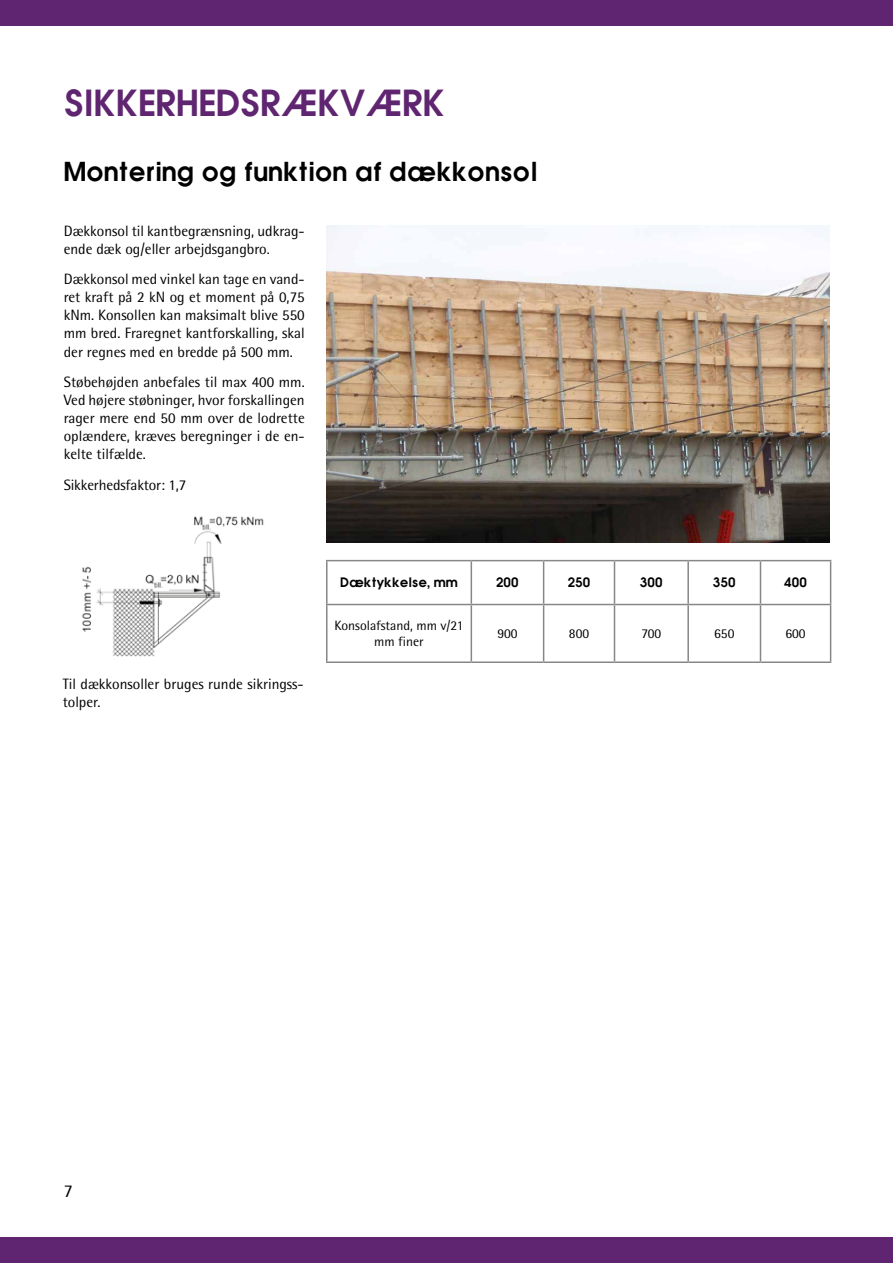
<style>
.page{position:relative;width:893px;height:1263px;background:#fff}
.page>*{position:absolute;margin:0;border:0;box-sizing:border-box;transform-origin:0 0}
.t1{font:33px "Avant Garde Demi";color:#602570}
.t2{font:24px "Avant Garde Demi";color:#000}
.t3{font:18px "Agfa Rotis Semisans";color:#000}
.t4{font:15px/18px "Agfa Rotis Semisans";color:#000}
.t5{font:13.5px/16.2px "Agfa Rotis Semisans";color:#000;text-align:center}
.t6{font:12px "Avant Garde Demi";color:#000}
</style>
<div class="page">
<div style="left:0;top:0;width:893px;height:26px;background:#602570"></div>
<div style="left:0;top:1237px;width:893px;height:26px;background:#602570"></div>
<img style="left:326px;top:225px;width:503px;height:317px">
<img style="left:82px;top:516px;width:182px;height:140px">
<hr style="left:326px;top:560px;width:145px;height:1px;background:#878787">
<hr style="left:326px;top:561px;width:1px;height:43px;background:#878787">
<hr style="left:471px;top:560px;width:73px;height:1px;background:#878787">
<hr style="left:471px;top:561px;width:1px;height:43px;background:#878787">
<hr style="left:544px;top:560px;width:70px;height:1px;background:#878787">
<hr style="left:543px;top:561px;width:1px;height:43px;background:#878787">
<hr style="left:614px;top:560px;width:74px;height:1px;background:#878787">
<hr style="left:614px;top:561px;width:1px;height:43px;background:#878787">
<hr style="left:688px;top:560px;width:72px;height:1px;background:#878787">
<hr style="left:687px;top:561px;width:2px;height:43px;background:#878787">
<hr style="left:760px;top:560px;width:71px;height:1px;background:#878787">
<hr style="left:760px;top:561px;width:1px;height:43px;background:#878787">
<hr style="left:830px;top:561px;width:1px;height:43px;background:#878787">
<hr style="left:326px;top:604px;width:145px;height:1px;background:#878787">
<hr style="left:326px;top:605px;width:1px;height:56px;background:#878787">
<hr style="left:471px;top:604px;width:73px;height:1px;background:#878787">
<hr style="left:471px;top:605px;width:1px;height:56px;background:#878787">
<hr style="left:544px;top:604px;width:70px;height:1px;background:#878787">
<hr style="left:543px;top:605px;width:1px;height:56px;background:#878787">
<hr style="left:614px;top:604px;width:74px;height:1px;background:#878787">
<hr style="left:614px;top:605px;width:1px;height:56px;background:#878787">
<hr style="left:688px;top:604px;width:72px;height:1px;background:#878787">
<hr style="left:687px;top:605px;width:2px;height:56px;background:#878787">
<hr style="left:760px;top:604px;width:71px;height:1px;background:#878787">
<hr style="left:760px;top:605px;width:1px;height:56px;background:#878787">
<hr style="left:830px;top:605px;width:1px;height:56px;background:#878787">
<hr style="left:326px;top:661px;width:145px;height:2px;background:#878787">
<hr style="left:471px;top:661px;width:73px;height:2px;background:#878787">
<hr style="left:544px;top:661px;width:70px;height:2px;background:#878787">
<hr style="left:614px;top:661px;width:74px;height:2px;background:#878787">
<hr style="left:688px;top:661px;width:72px;height:2px;background:#878787">
<hr style="left:760px;top:661px;width:71px;height:2px;background:#878787">
<h1 class="t1" style="left:64px;top:80px;width:382px">SIKKERHEDSRÆKVÆRK</h1>
<h2 class="t2" style="left:64px;top:155px;width:475px">Montering og funktion af dækkonsol</h2>
<p class="t4" style="left:64px;top:222px;width:242px">Dækkonsol til kantbegrænsning, udkrag&shy;ende dæk og/eller arbejdsgangbro.</p>
<p class="t4" style="left:64px;top:270px;width:242px;text-align:justify">Dækkonsol med vinkel kan tage en vand&shy;ret kraft på 2 kN og et moment på 0,75 kNm. Konsollen kan maksimalt blive 550 mm bred. Fraregnet kantforskalling, skal der regnes med en bredde på 500 mm.</p>
<p class="t4" style="left:64px;top:373px;width:242px;text-align:justify">Støbehøjden anbefales til max 400 mm.<br>Ved højere støbninger, hvor forskallingen rager mere end 50 mm over de lodrette oplændere, kræves beregninger i de en&shy;kelte tilfælde.</p>
<p class="t4" style="left:64px;top:476px;width:124px">Sikkerhedsfaktor: 1,7</p>
<p class="t4" style="left:63px;top:675px;width:242px">Til dækkonsoller bruges runde sikringss&shy;tolper.</p>
<p class="t6" style="left:340px;top:574px;width:119px">Dæktykkelse, mm</p>
<p class="t6" style="left:496px;top:574px;width:24px">200</p>
<p class="t6" style="left:568px;top:574px;width:24px">250</p>
<p class="t6" style="left:640px;top:574px;width:24px">300</p>
<p class="t6" style="left:713px;top:574px;width:24px">350</p>
<p class="t6" style="left:784px;top:574px;width:25px">400</p>
<p class="t5" style="left:334px;top:617px;width:131px">Konsolafstand, mm v/21 mm finer</p>
<p class="t5" style="left:497px;top:625px;width:22px">900</p>
<p class="t5" style="left:569px;top:625px;width:22px">800</p>
<p class="t5" style="left:641px;top:625px;width:21px">700</p>
<p class="t5" style="left:714px;top:625px;width:22px">650</p>
<p class="t5" style="left:785px;top:625px;width:22px">600</p>
<p class="t3" style="left:64px;top:1180px;width:11px">7</p>
</div>
